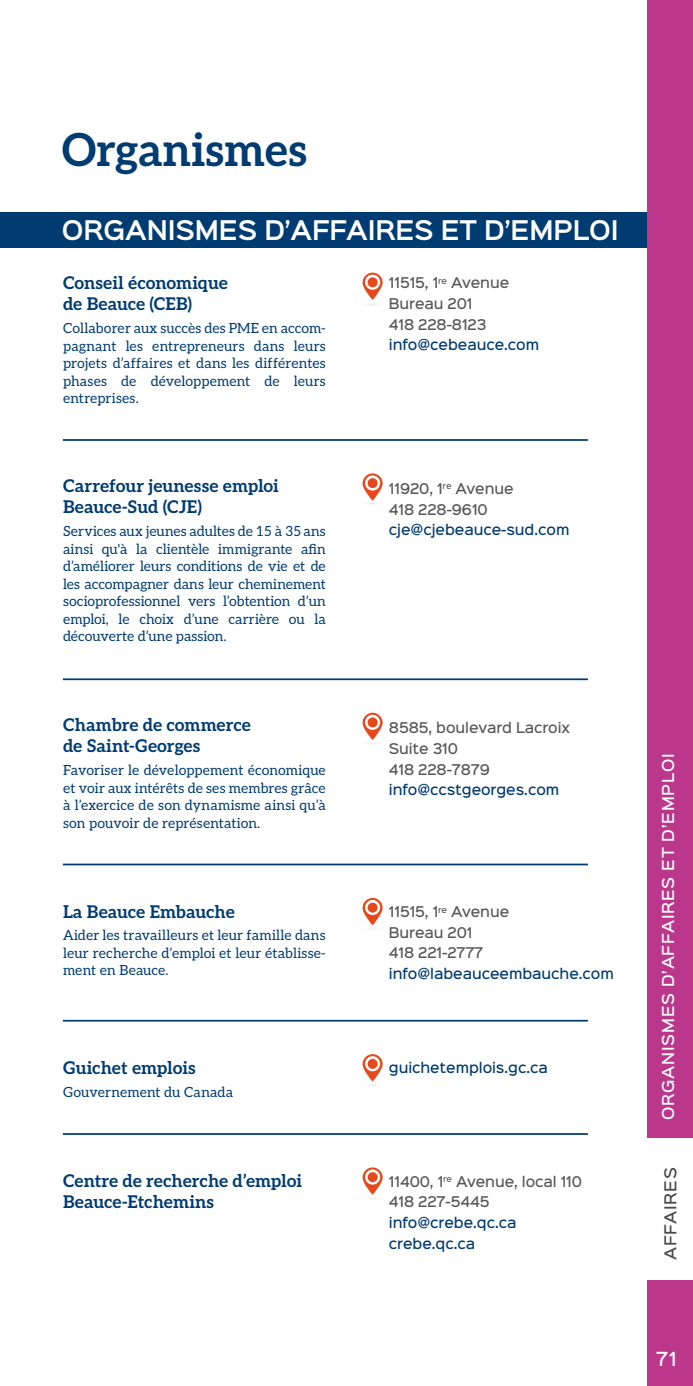
<style>
.page{position:relative;width:693px;height:1386px;background:#fff}
.page>*{position:absolute;margin:0;border:0;box-sizing:border-box;transform-origin:0 0}
.t1{font:700 45.5px "Aleo";letter-spacing:-.005em;color:#003b71}
.t2{font:600 24.5px "Sinkin Sans 600";letter-spacing:-.005em;color:#fff;scale:.96 1}
.t3{font:700 17.5px/21px "Aleo";color:#003b71}
.t4{font:500 17.5px "Sinkin Sans 500";color:#fff}
.t5{font:500 14.88px "Sinkin Sans 500";letter-spacing:.05em;color:#fff}
.t6{font:500 14.88px "Sinkin Sans 500";letter-spacing:.05em;color:#4a4a49}
.t7{font:14px/17.5px "Aleo";letter-spacing:.005em;color:#003b71;text-align:justify}
.t8{font:500 13.3px/20.7px "Sinkin Sans 500";letter-spacing:-.005em;color:#575756}
.t9{font:500 13.3px/20.7px "Sinkin Sans 500";letter-spacing:-.005em;color:#003b71}
</style>
<div class="page">
<div style="left:0;top:213px;width:648px;height:35px;background:#003b71"></div>
<hr style="left:63px;top:439px;width:525px;height:2px;background:#003b71">
<hr style="left:63px;top:678px;width:525px;height:2px;background:#003b71">
<hr style="left:63px;top:864px;width:525px;height:1px;background:#003b71">
<svg style="left:362px;top:273px;width:21px;height:32px"></svg>
<svg style="left:362px;top:473px;width:21px;height:31px"></svg>
<svg style="left:362px;top:713px;width:21px;height:31px"></svg>
<svg style="left:362px;top:898px;width:21px;height:32px"></svg>
<hr style="left:63px;top:1020px;width:525px;height:2px;background:#003b71">
<svg style="left:362px;top:1054px;width:21px;height:32px"></svg>
<hr style="left:63px;top:1133px;width:525px;height:2px;background:#003b71">
<svg style="left:362px;top:1167px;width:21px;height:32px"></svg>
<div style="left:648px;top:0;width:45px;height:1138px;background:#bb378c"></div>
<div style="left:648px;top:1280px;width:45px;height:106px;background:#bb378c"></div>
<h1 class="t1" style="left:62px;top:113px;width:247px">Organismes</h1>
<h2 class="t2" style="left:62px;top:208px;width:581px">ORGANISMES D’AFFAIRES ET D’EMPLOI</h2>
<p class="t3" style="left:63px;top:272px;width:166px">Conseil économique de Beauce (CEB)</p>
<p class="t7" style="left:63px;top:319px;width:264px">Collaborer aux succès des PME en accom&shy;pagnant les entrepreneurs dans leurs projets d’affaires et dans les différentes phases de développement de leurs entreprises.</p>
<p class="t3" style="left:63px;top:475px;width:217px">Carrefour jeunesse emploi<br>Beauce-Sud (CJE)</p>
<p class="t7" style="left:63px;top:522px;width:264px">Services aux jeunes adultes de 15 à 35 ans ainsi qu'à la clientèle immigrante afin d’améliorer leurs conditions de vie et de les accompagner dans leur cheminement socioprofessionnel vers l’obtention d’un emploi, le choix d’une carrière ou la découverte d’une passion.</p>
<p class="t3" style="left:63px;top:714px;width:189px">Chambre de commerce de Saint-Georges</p>
<p class="t7" style="left:63px;top:761px;width:264px">Favoriser le développement économique et voir aux intérêts de ses membres grâce à l’exercice de son dynamisme ainsi qu’à son pouvoir de représentation.</p>
<p class="t3" style="left:63px;top:900px;width:173px">La Beauce Embauche</p>
<p class="t7" style="left:63px;top:926px;width:264px">Aider les travailleurs et leur famille dans leur recherche d’emploi et leur établisse&shy;ment en Beauce.</p>
<p class="t8" style="left:389px;top:272px;width:122px">11515, 1<sup>re</sup> Avenue<br>Bureau 201<br>418 228-8123</p>
<p class="t9" style="left:389px;top:334px;width:152px">info@cebeauce.com</p>
<p class="t8" style="left:389px;top:477px;width:126px">11920, 1<sup>re</sup> Avenue<br>418 228-9610</p>
<p class="t9" style="left:389px;top:518px;width:182px">cje@cjebeauce-sud.com</p>
<p class="t8" style="left:389px;top:716px;width:183px">8585, boulevard Lacroix<br>Suite 310<br>418 228-7879</p>
<p class="t9" style="left:389px;top:778px;width:172px">info@ccstgeorges.com</p>
<p class="t8" style="left:389px;top:900px;width:122px">11515, 1<sup>re</sup> Avenue<br>Bureau 201<br>418 221-2777</p>
<p class="t9" style="left:389px;top:962px;width:226px">info@labeauceembauche.com</p>
<p class="t3" style="left:63px;top:1056px;width:134px">Guichet emplois</p>
<p class="t9" style="left:389px;top:1057px;width:160px">guichetemplois.gc.ca</p>
<p class="t7" style="left:63px;top:1082px;width:171px">Gouvernement du Canada</p>
<p class="t3" style="left:63px;top:1170px;width:240px">Centre de recherche d’emploi<br>Beauce-Etchemins</p>
<p class="t8" style="left:389px;top:1170px;width:195px">11400, 1<sup>re</sup> Avenue, local 110<br>418 227-5445</p>
<p class="t9" style="left:389px;top:1211px;width:129px">info@crebe.qc.ca crebe.qc.ca</p>
<p class="t5" style="left:655px;top:1120px;width:368px;rotate:-90deg">ORGANISMES D’AFFAIRES ET D’EMPLOI</p>
<p class="t6" style="left:658px;top:1260px;width:94px;rotate:-90deg">AFFAIRES</p>
<p class="t4" style="left:656px;top:1344px;width:22px">71</p>
</div>
